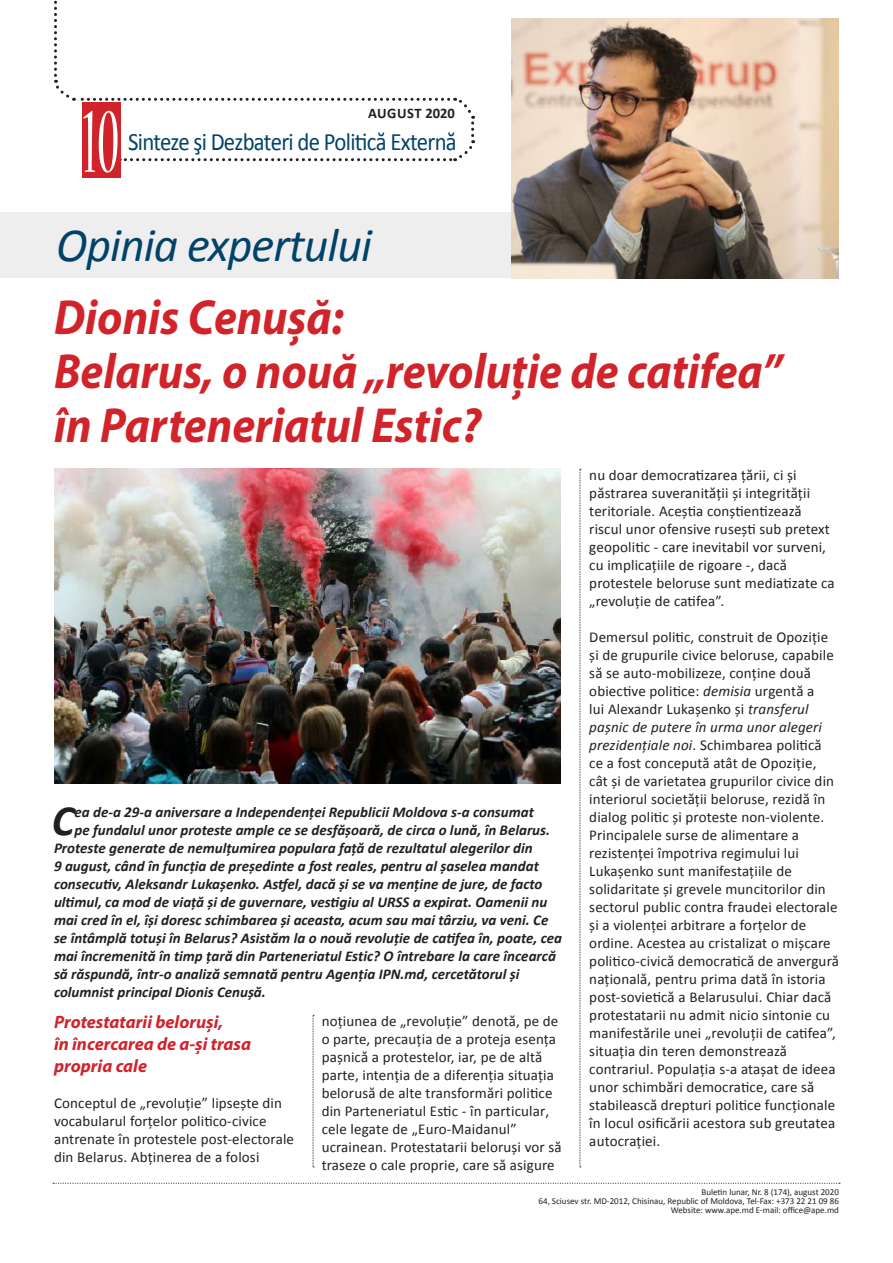
<style>
.page{position:relative;width:893px;height:1263px;background:#fff}
.page>*{position:absolute;margin:0;border:0;box-sizing:border-box;transform-origin:0 0}
.t1{font:condensed 102px "Nueva Std";color:#fff;scale:.59 1}
.TITLU{font:italic 700 49.5px "Myriad Pro";color:#d1232a;scale:.92 1}
.texte{font:italic 47.85px "Calibri";letter-spacing:-.02em;color:#014368}
.MANSHETA{font:italic 700 43.35px "Calibri";color:#231f20}
.t2{font:25.05px "Calibri";letter-spacing:-.03em;color:#014368;scale:.91 1}
.INTERTITLU{font:italic 700 18px/21.6px "Myriad Pro";color:#d1232a}
.texte-2{font:15px/18px "Calibri";letter-spacing:.01em;color:#231f20}
.MANSHETA-2{font:italic 700 15px "Calibri";color:#231f20}
.t3{font:700 14.55px "Calibri";letter-spacing:.025em;color:#231f20}
.t4{font:9px/9px "Calibri";color:#231f20;text-align:right}
.s1{font-style:italic}
</style>
<div class="page">
<svg style="left:54px;top:0;width:422px;height:161px"></svg>
<div style="left:82px;top:102px;width:38px;height:76px;background:#d1232a"></div>
<svg style="left:53px;top:1183px;width:787px;height:1px"></svg>
<div style="left:0;top:213px;width:511px;height:65px;background:#eeeeef"></div>
<svg style="left:580px;top:469px;width:1px;height:698px"></svg>
<svg style="left:313px;top:1015px;width:1px;height:152px"></svg>
<img style="left:54px;top:469px;width:507px;height:315px">
<img style="left:511px;top:18px;width:328px;height:260px">
<p class="t1" style="left:83px;top:95px;width:63px">10</p>
<p class="t3" style="left:368px;top:104px;width:88px">AUGUST 2020</p>
<h3 class="t2" style="left:128px;top:126px;width:363px">Sinteze şi Dezbateri de Politică Externă</h3>
<p class="texte" style="left:56px;top:212px;width:318px">Opinia expertului</p>
<p class="TITLU" style="left:54px;top:285px;width:316px">Dionis Cenușă:</p>
<p class="TITLU" style="left:54px;top:339px;width:793px">Belarus, o nouă „revoluție de catifea”</p>
<p class="TITLU" style="left:54px;top:393px;width:466px">în Parteneriatul Estic?</p>
<p class="MANSHETA" style="left:52px;top:793px;width:24px">C</p>
<p class="MANSHETA-2" style="left:74px;top:802px;width:461px">ea de-a 29-a aniversare a Independenței Republicii Moldova s-a consumat</p>
<p class="MANSHETA-2" style="left:74px;top:820px;width:477px">pe fundalul unor proteste ample ce se desfășoară, de circa o lună, în Belarus.</p>
<p class="MANSHETA-2" style="left:54px;top:838px;width:480px">Proteste generate de nemulțumirea populara față de rezultatul alegerilor din</p>
<p class="MANSHETA-2" style="left:54px;top:856px;width:486px">9 august, când în funcția de președinte a fost reales, pentru al șaselea mandat</p>
<p class="MANSHETA-2" style="left:54px;top:874px;width:490px">consecutiv, Aleksandr Lukașenko. Astfel, dacă și se va menține de jure, de facto</p>
<p class="MANSHETA-2" style="left:54px;top:892px;width:495px">ultimul, ca mod de viață și de guvernare, vestigiu al URSS a expirat. Oamenii nu</p>
<p class="MANSHETA-2" style="left:54px;top:910px;width:496px">mai cred în el, își doresc schimbarea și aceasta, acum sau mai târziu, va veni. Ce</p>
<p class="MANSHETA-2" style="left:54px;top:928px;width:510px">se întâmplă totuși în Belarus? Asistăm la o nouă revoluție de catifea în, poate, cea</p>
<p class="MANSHETA-2" style="left:54px;top:946px;width:503px">mai încremenită în timp țară din Parteneriatul Estic? O întrebare la care încearcă</p>
<p class="MANSHETA-2" style="left:54px;top:964px;width:467px">să răspundă, într-o analiză semnată pentru Agenția IPN.md, cercetătorul și</p>
<p class="MANSHETA-2" style="left:54px;top:982px;width:213px">columnist principal Dionis Cenușă.</p>
<p class="INTERTITLU" style="left:54px;top:1011px;width:171px">Protestatarii beloruși,</p>
<p class="INTERTITLU" style="left:54px;top:1032px;width:199px">în încercarea de a-și trasa propria cale</p>
<p class="texte-2" style="left:54px;top:1094px;width:242px">Conceptul de „revoluție” lipsește din vocabularul forțelor politico-civice antrenate în protestele post-electorale din Belarus. Abținerea de a folosi</p>
<p class="texte-2" style="left:322px;top:1012px;width:241px">noțiunea de „revoluție” denotă, pe de o parte, precauția de a proteja esența pașnică a protestelor, iar, pe de altă parte, intenția de a diferenția situația belorusă de alte transformări politice din Parteneriatul Estic - în particular, cele legate de „Euro-Maidanul” ucrainean. Protestatarii beloruși vor să traseze o cale proprie, care să asigure</p>
<p class="texte-2" style="left:589px;top:466px;width:247px">nu doar democratizarea țării, ci și păstrarea suveranității și integrității teritoriale. Aceștia conștientizează riscul unor ofensive rusești sub pretext geopolitic - care inevitabil vor surveni, cu implicațiile de rigoare -, dacă protestele beloruse sunt mediatizate ca „revoluție de catifea”.</p>
<p class="texte-2" style="left:589px;top:628px;width:251px">Demersul politic, construit de Opoziție și de grupurile civice beloruse, capabile să se auto-mobilizeze, conține două obiective politice: <span class="s1">demisia</span> urgentă a<br>lui Alexandr Lukașenko și <span class="s1">transferul pașnic de putere în urma unor alegeri prezidențiale noi</span>. Schimbarea politică ce a fost concepută atât de Opoziție,<br>cât și de varietatea grupurilor civice din interiorul societății beloruse, rezidă în dialog politic și proteste non-violente.<br>Principalele surse de alimentare a rezistenței împotriva regimului lui Lukașenko sunt manifestațiile de solidaritate și grevele muncitorilor din sectorul public contra fraudei electorale și a violenței arbitrare a forțelor de ordine. Acestea au cristalizat o mișcare politico-civică democratică de anvergură națională, pentru prima dată în istoria post-sovietică a Belarusului. Chiar dacă protestatarii nu admit nicio sintonie cu manifestările unei „revoluții de catifea”, situația din teren demonstrează contrariul. Populația s-a atașat de ideea unor schimbări democratice, care să stabilească drepturi politice funcționale în locul osificării acestora sub greutatea autocrației.</p>
<p class="t4" style="left:539px;top:1187px;width:302px">Buletin lunar, Nr. 8 (174), august 2020<br>64, Sciusev str. MD-2012, Chisinau, Republic of Moldova, Tel-Fax: +373 22 21 09 86<br>Website: www.ape.md E-mail: office@ape.md</p>
</div>
